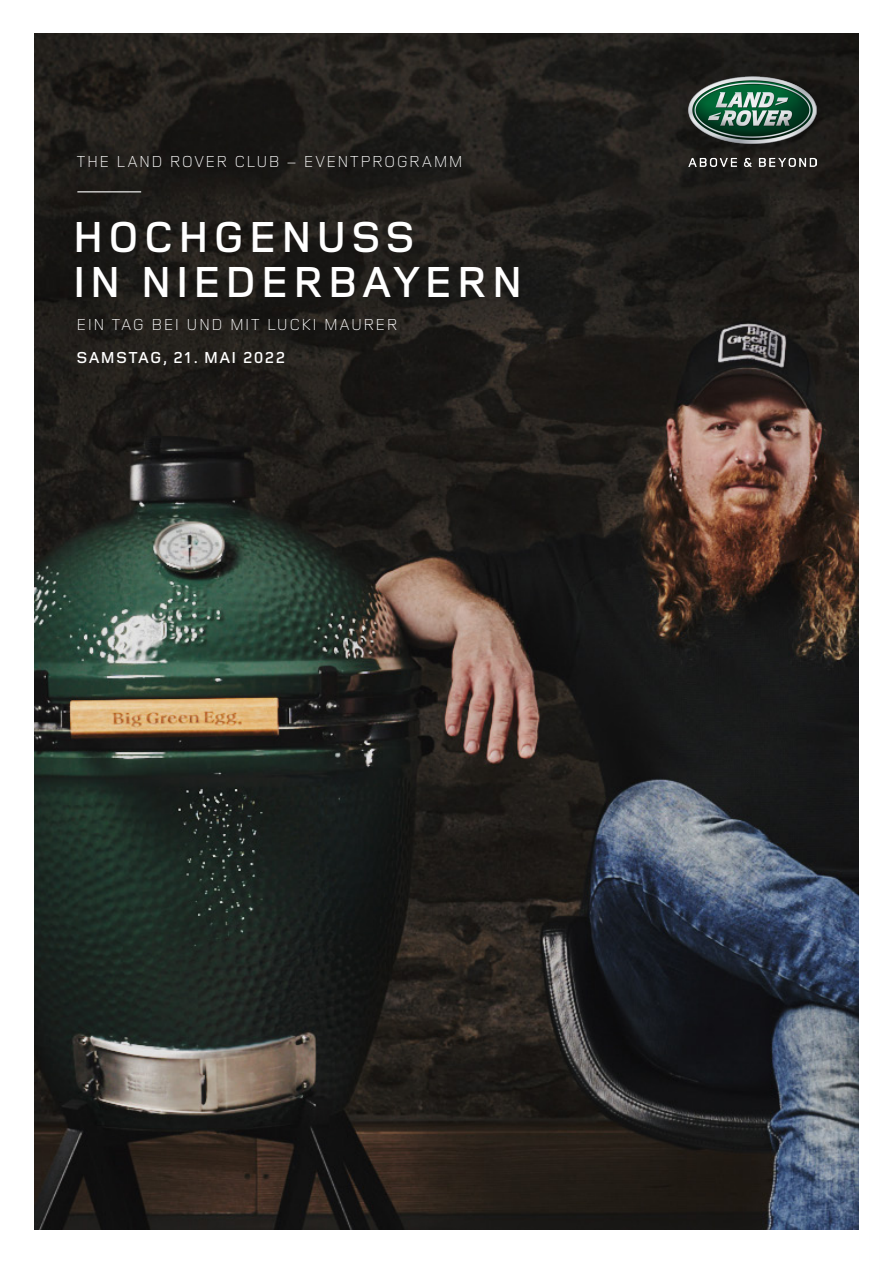
<style>
.page{position:relative;width:893px;height:1263px;background:#fff}
.page>*{position:absolute;margin:0;border:0;box-sizing:border-box;transform-origin:0 0}
.t1{font:600 45px/45px "Land Rover Wide";letter-spacing:.02em;color:#fff}
.t2{font:300 16.5px "Land Rover Wide";color:#fff}
.t3{font:600 16.5px "Land Rover Wide";color:#fff}
</style>
<div class="page">
<img style="left:34px;top:33px;width:825px;height:1196px">
<img style="left:688px;top:76px;width:128px;height:91px">
<hr style="left:77px;top:191px;width:64px;height:1px;background:#fff">
<p class="t2" style="left:76px;top:150px;width:389px">THE LAND ROVER CLUB – EVENTPROGRAMM</p>
<h1 class="t1" style="left:71px;top:212px;width:455px">HOCHGENUSS<br>IN NIEDERBAYERN</h1>
<p class="t2" style="left:76px;top:313px;width:324px">EIN TAG BEI UND MIT LUCKI MAURER</p>
<p class="t3" style="left:76px;top:346px;width:211px">SAMSTAG, 21. MAI 2022</p>
</div>
